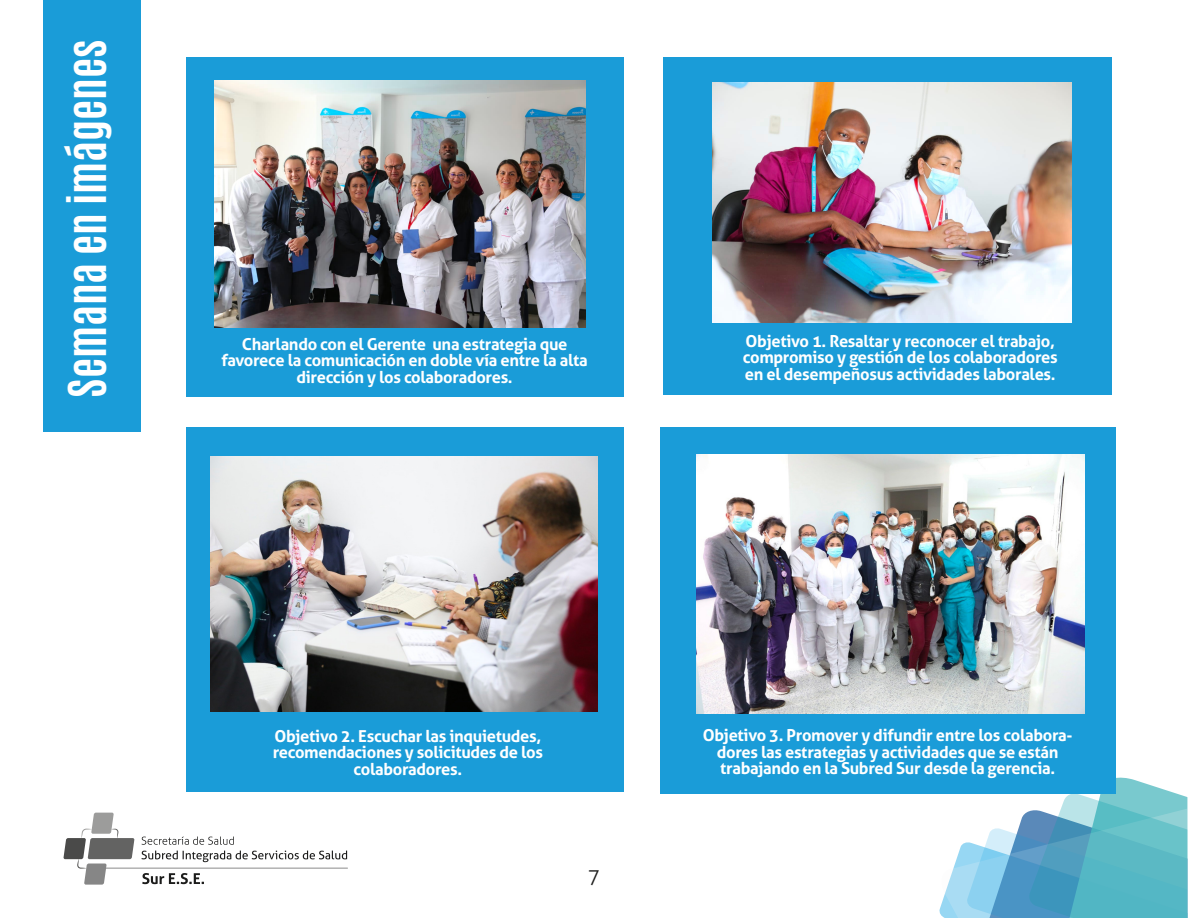
<style>
.page{position:relative;width:1188px;height:918px;background:#fff}
.page>*{position:absolute;margin:0;border:0;box-sizing:border-box;transform-origin:0 0}
.t1{font:700 43.5px "Antonio";color:#fff}
.t2{font:300 21px "Aller";color:#1c1c1b}
.t3{font:700 16.5px/16.5px "Aller";letter-spacing:-.02em;color:#fff;text-align:center}
</style>
<div class="page">
<svg style="left:939px;top:778px;width:248px;height:140px"></svg>
<div style="left:44px;top:0;width:97px;height:431px;background:#1a9cd8"></div>
<svg style="left:142px;top:851px;width:205px;height:11px"></svg>
<svg style="left:142px;top:837px;width:92px;height:8px"></svg>
<svg style="left:142px;top:873px;width:62px;height:11px"></svg>
<hr style="left:105px;top:868px;width:243px;height:1px;background:#868686">
<svg style="left:63px;top:813px;width:71px;height:72px"></svg>
<div style="left:186px;top:57px;width:437px;height:340px;background:#1a9cd8"></div>
<div style="left:660px;top:427px;width:456px;height:367px;background:#1a9cd8"></div>
<div style="left:186px;top:427px;width:437px;height:365px;background:#1a9cd8"></div>
<div style="left:663px;top:57px;width:449px;height:337px;background:#1a9cd8"></div>
<img style="left:215px;top:81px;width:370px;height:247px">
<img style="left:712px;top:83px;width:360px;height:240px">
<img style="left:697px;top:454px;width:388px;height:259px">
<img style="left:211px;top:456px;width:387px;height:255px">
<h1 class="t1" style="left:55px;top:398px;width:360px;rotate:-90deg">Semana en imágenes</h1>
<p class="t3" style="left:221px;top:336px;width:368px">Charlando con el Gerente una estrategia que favorece la comunicación en doble vía entre la alta dirección y los colaboradores.</p>
<p class="t3" style="left:743px;top:333px;width:316px;text-align:left">Objetivo 1. Resaltar y reconocer el trabajo, compromiso y gestión de los colaboradores en el desempeñosus actividades laborales.</p>
<p class="t3" style="left:273px;top:727px;width:272px">Objetivo 2. Escuchar las inquietudes, recomendaciones y solicitudes de los colaboradores.</p>
<p class="t2" style="left:588px;top:865px;width:14px">7</p>
<p class="t3" style="left:703px;top:727px;width:371px">Objetivo 3. Promover y difundir entre los colabora&shy;dores las estrategias y actividades que se están trabajando en la Subred Sur desde la gerencia.</p>
</div>
